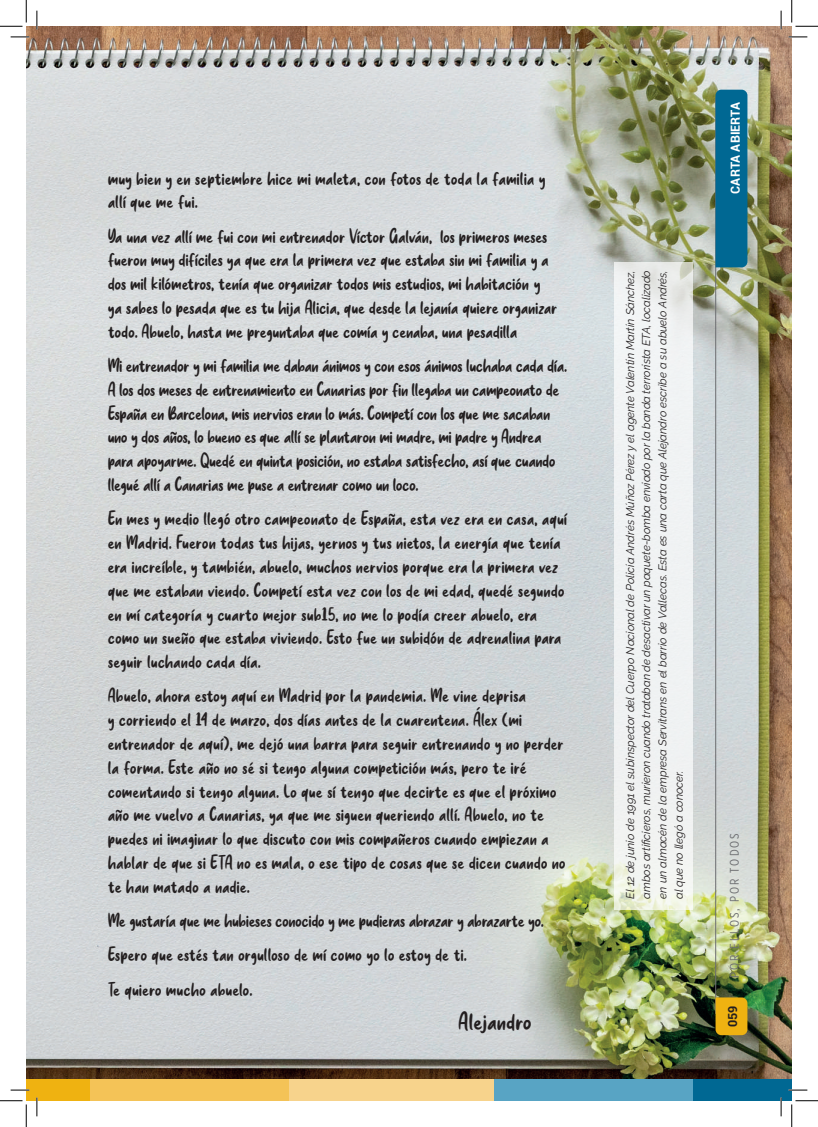
<style>
.page{position:relative;width:818px;height:1127px;background:#fff}
.page>*{position:absolute;margin:0;border:0;box-sizing:border-box;transform-origin:0 0}
.t1{font:27.5px "sweetpurple";letter-spacing:-.005em;color:#231f20}
.t2{font:21.25px/23.8px "sweetpurple";letter-spacing:-.01em;color:#231f20}
.t3{font:21.25px/23.8px "sweetpurple";letter-spacing:-.03em;color:#231f20}
.t4{font:12.5px "Gotham X Narrow";letter-spacing:.16em;color:#6c6d70}
.t5{font:700 12.5px "Roboto";color:#fff}
.t6{font:700 12.5px "Roboto";color:#231f20}
.t7{font:italic 11.25px/16.2px "Raleway";color:#231f20;text-align:justify}
</style>
<div class="page">
<img style="left:26px;top:26px;width:766px;height:1053px">
<div style="left:614px;top:262px;width:78px;height:647px;background:#f0f2f3"></div>
<hr style="left:715px;top:97px;width:1px;height:916px;background:#6c6d70">
<svg style="left:715px;top:997px;width:32px;height:37px"></svg>
<div style="left:715px;top:90px;width:32px;height:177px;background:#006893"></div>
<div style="left:692px;top:1079px;width:100px;height:21px;background:#006893"></div>
<div style="left:26px;top:1079px;width:11px;height:21px;background:#efb211"></div>
<div style="left:37px;top:1079px;width:53px;height:21px;background:#efb211"></div>
<div style="left:494px;top:1079px;width:198px;height:21px;background:#58a4c4"></div>
<div style="left:288px;top:1079px;width:206px;height:21px;background:#f7d38c"></div>
<div style="left:90px;top:1079px;width:198px;height:21px;background:#f4c357"></div>
<svg style="left:11px;top:36px;width:18px;height:2px"></svg>
<svg style="left:788px;top:36px;width:19px;height:2px"></svg>
<svg style="left:11px;top:1089px;width:18px;height:1px"></svg>
<svg style="left:788px;top:1089px;width:19px;height:1px"></svg>
<svg style="left:36px;top:11px;width:2px;height:18px"></svg>
<svg style="left:36px;top:1097px;width:2px;height:18px"></svg>
<svg style="left:780px;top:11px;width:2px;height:18px"></svg>
<svg style="left:780px;top:1097px;width:2px;height:18px"></svg>
<svg style="left:0;top:0;width:27px;height:27px"></svg>
<svg style="left:0;top:1100px;width:27px;height:26px"></svg>
<svg style="left:791px;top:0;width:27px;height:27px"></svg>
<svg style="left:791px;top:1100px;width:27px;height:26px"></svg>
<p class="t2" style="left:108px;top:165px;width:439px">muy bien y en septiembre hice mi maleta, con fotos de toda la familia y allí que me fui.</p>
<p class="t2" style="left:108px;top:223px;width:451px">Ya una vez allí me fui con mi entrenador Víctor Galván, los primeros meses fueron muy difíciles ya que era la primera vez que estaba sin mi familia y a dos mil kilómetros, tenía que organizar todos mis estudios, mi habitación… y ya sabes lo pesada que es tu hija Alicia, que desde la lejanía quiere organizar todo. Abuelo, hasta me preguntaba que comía y cenaba, una pesadilla…</p>
<p class="t3" style="left:108px;top:353px;width:461px">Mi entrenador y mi familia me daban ánimos y con esos ánimos luchaba cada día.<br>A los dos meses de entrenamiento en Canarias por fin llegaba un campeonato de España en Barcelona, mis nervios eran lo más. Competí con los que me sacaban uno y dos años, lo bueno es que allí se plantaron mi madre, mi padre y Andrea para apoyarme. Quedé en quinta posición, no estaba satisfecho, así que cuando llegué allí a Canarias me puse a entrenar como un loco.</p>
<p class="t2" style="left:108px;top:506px;width:461px">En mes y medio llegó otro campeonato de España, esta vez era en casa, aquí en Madrid. Fueron todas tus hijas, yernos y tus nietos, la energía que tenía era increíble, y también, abuelo, muchos nervios porque era la primera vez que me estaban viendo. Competí esta vez con los de mi edad, quedé segundo en mí categoría y cuarto mejor sub15, no me lo podía creer abuelo, era como un sueño que estaba viviendo. Esto fue un subidón de adrenalina para seguir luchando cada día.</p>
<p class="t2" style="left:108px;top:683px;width:459px">Abuelo, ahora estoy aquí en Madrid por la pandemia. Me vine deprisa<br>y corriendo el 14 de marzo, dos días antes de la cuarentena. Álex (mi entrenador de aquí), me dejó una barra para seguir entrenando y no perder la forma. Este año no sé si tengo alguna competición más, pero te iré comentando si tengo alguna. Lo que sí tengo que decirte es que el próximo año me vuelvo a Canarias, ya que me siguen queriendo allí. Abuelo, no te puedes ni imaginar lo que discuto con mis compañeros cuando empiezan a hablar de que si ETA no es mala, o ese tipo de cosas que se dicen cuando no te han matado a nadie.</p>
<p class="t2" style="left:108px;top:902px;width:438px;line-height:34.4px">Me gustaría que me hubieses conocido y me pudieras abrazar y abrazarte yo.<br>Espero que estés tan orgulloso de mí como yo lo estoy de ti.<br>Te quiero mucho abuelo.</p>
<p class="t1" style="left:458px;top:1004px;width:75px">Alejandro</p>
<p class="t7" style="left:622px;top:898px;width:629px;rotate:-90deg">El 12 de junio de 1991 el subinspector del Cuerpo Nacional de Policía Andrés Múñoz Pérez y el agente Valentín Martín Sánchez, ambos artificieros, murieron cuando trataban de desactivar un paquete-bomba enviado por la banda terrorista ETA, localizado en un almacén de la empresa Servitrans en el barrio de Vallecas. Esta es una carta que Alejandro escribe a su abuelo Andrés, al que no llegó a conocer.</p>
<p class="t5" style="left:726px;top:193px;width:92px;rotate:-90deg">CARTA ABIERTA</p>
<p class="t4" style="left:727px;top:978px;width:147px;rotate:-90deg">POR ELLOS, POR TODOS</p>
<p class="t6" style="left:724px;top:1026px;width:23px;rotate:-90deg">059</p>
</div>
